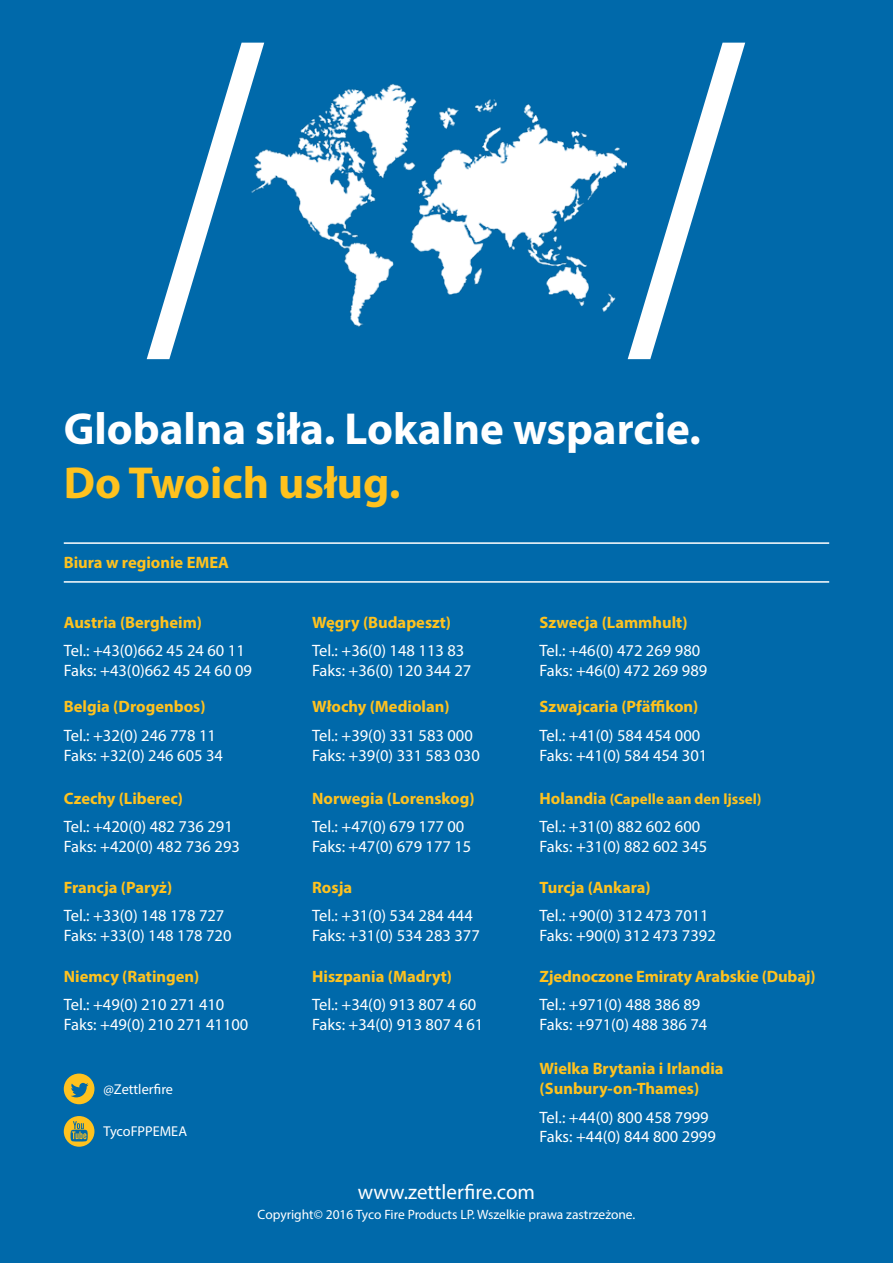
<style>
.page{position:relative;width:893px;height:1263px;background:#0069aa}
.page>*{position:absolute;margin:0;border:0;box-sizing:border-box;transform-origin:0 0}
.t1{font:700 45px "Myriad Pro";color:#fff}
.t2{font:700 45px "Myriad Pro";color:#ffc21e}
.t3{font:21px "Myriad Pro";color:#fff}
.t4{font:16.5px/19.8px "Myriad Pro";color:#fff}
.t5{font:700 16.5px/19.8px "Myriad Pro";color:#ffc21e}
.t6{font:700 15px "Myriad Pro";color:#ffc21e}
.t7{font:14.25px "Myriad Pro";color:#fff}
.t8{font:13.5px "Myriad Pro";color:#fff}
.s1{font-size:16.5px}
</style>
<div class="page">
<hr style="left:64px;top:542px;width:765px;height:2px;background:#fff">
<hr style="left:64px;top:581px;width:765px;height:2px;background:#fff">
<img style="left:252px;top:42px;width:374px;height:285px">
<svg style="left:147px;top:43px;width:117px;height:316px"></svg>
<svg style="left:628px;top:43px;width:117px;height:316px"></svg>
<div style="left:64px;top:1073px;width:30px;height:31px;background:#ffc21e;border-radius:50%"></div>
<svg style="left:71px;top:1083px;width:18px;height:14px"></svg>
<svg style="left:64px;top:1116px;width:30px;height:31px"></svg>
<h1 class="t1" style="left:64px;top:400px;width:639px">Globalna siła. Lokalne wsparcie.</h1>
<h1 class="t2" style="left:64px;top:454px;width:338px">Do Twoich usług.</h1>
<p class="t5" style="left:64px;top:552px;width:167px">Biura w regionie EMEA</p>
<p class="t5" style="left:64px;top:611px;width:140px">Austria (Bergheim)</p>
<p class="t4" style="left:64px;top:640px;width:190px">Tel.: +43(0)662 45 24 60 11<br>Faks: +43(0)662 45 24 60 09</p>
<p class="t5" style="left:64px;top:696px;width:143px">Belgia (Drogenbos)</p>
<p class="t4" style="left:64px;top:725px;width:161px">Tel.: +32(0) 246 778 11<br>Faks: +32(0) 246 605 34</p>
<p class="t5" style="left:64px;top:788px;width:121px">Czechy (Liberec)</p>
<p class="t4" style="left:64px;top:816px;width:178px">Tel.: +420(0) 482 736 291<br>Faks: +420(0) 482 736 293</p>
<p class="t5" style="left:64px;top:877px;width:110px">Francja (Paryż)</p>
<p class="t4" style="left:64px;top:905px;width:169px">Tel.: +33(0) 148 178 727<br>Faks: +33(0) 148 178 720</p>
<p class="t5" style="left:64px;top:966px;width:137px">Niemcy (Ratingen)</p>
<p class="t4" style="left:64px;top:994px;width:186px">Tel.: +49(0) 210 271 410<br>Faks: +49(0) 210 271 41100</p>
<p class="t7" style="left:103px;top:1080px;width:71px">@Zettlerfire</p>
<p class="t7" style="left:103px;top:1123px;width:85px">TycoFPPEMEA</p>
<p class="t5" style="left:312px;top:611px;width:140px">Węgry (Budapeszt)</p>
<p class="t4" style="left:312px;top:640px;width:161px">Tel.: +36(0) 148 113 83<br>Faks: +36(0) 120 344 27</p>
<p class="t5" style="left:312px;top:696px;width:139px">Włochy (Mediolan)</p>
<p class="t4" style="left:312px;top:725px;width:169px">Tel.: +39(0) 331 583 000<br>Faks: +39(0) 331 583 030</p>
<p class="t5" style="left:312px;top:788px;width:164px">Norwegia (Lorenskog)</p>
<p class="t4" style="left:312px;top:816px;width:161px">Tel.: +47(0) 679 177 00<br>Faks: +47(0) 679 177 15</p>
<p class="t5" style="left:312px;top:877px;width:41px">Rosja</p>
<p class="t4" style="left:312px;top:905px;width:169px">Tel.: +31(0) 534 284 444<br>Faks: +31(0) 534 283 377</p>
<p class="t5" style="left:312px;top:966px;width:141px">Hiszpania (Madryt)</p>
<p class="t4" style="left:312px;top:994px;width:173px">Tel.: +34(0) 913 807 4 60<br>Faks: +34(0) 913 807 4 61</p>
<p class="t5" style="left:540px;top:611px;width:149px">Szwecja (Lammhult)</p>
<p class="t4" style="left:540px;top:640px;width:169px">Tel.: +46(0) 472 269 980<br>Faks: +46(0) 472 269 989</p>
<p class="t5" style="left:540px;top:696px;width:160px">Szwajcaria (Pfäffikon)</p>
<p class="t4" style="left:540px;top:725px;width:169px">Tel.: +41(0) 584 454 000<br>Faks: +41(0) 584 454 301</p>
<p class="t6" style="left:540px;top:789px;width:223px"><span class="s1">Holandia</span> (Capelle aan den ljssel)</p>
<p class="t4" style="left:540px;top:816px;width:169px">Tel.: +31(0) 882 602 600<br>Faks: +31(0) 882 602 345</p>
<p class="t5" style="left:540px;top:877px;width:113px">Turcja (Ankara)</p>
<p class="t4" style="left:540px;top:905px;width:178px">Tel.: +90(0) 312 473 7011<br>Faks: +90(0) 312 473 7392</p>
<p class="t5" style="left:540px;top:966px;width:278px">Zjednoczone Emiraty Arabskie (Dubaj)</p>
<p class="t4" style="left:540px;top:994px;width:169px">Tel.: +971(0) 488 386 89<br>Faks: +971(0) 488 386 74</p>
<p class="t5" style="left:540px;top:1058px;width:186px">Wielka Brytania i Irlandia (Sunbury-on-Thames)</p>
<p class="t4" style="left:540px;top:1107px;width:178px">Tel.: +44(0) 800 458 7999<br>Faks: +44(0) 844 800 2999</p>
<p class="t3" style="left:358px;top:1179px;width:179px">www.zettlerfire.com</p>
<p class="t8" style="left:258px;top:1206px;width:379px">Copyright© 2016 Tyco Fire Products LP. Wszelkie prawa zastrzeżone.</p>
</div>
